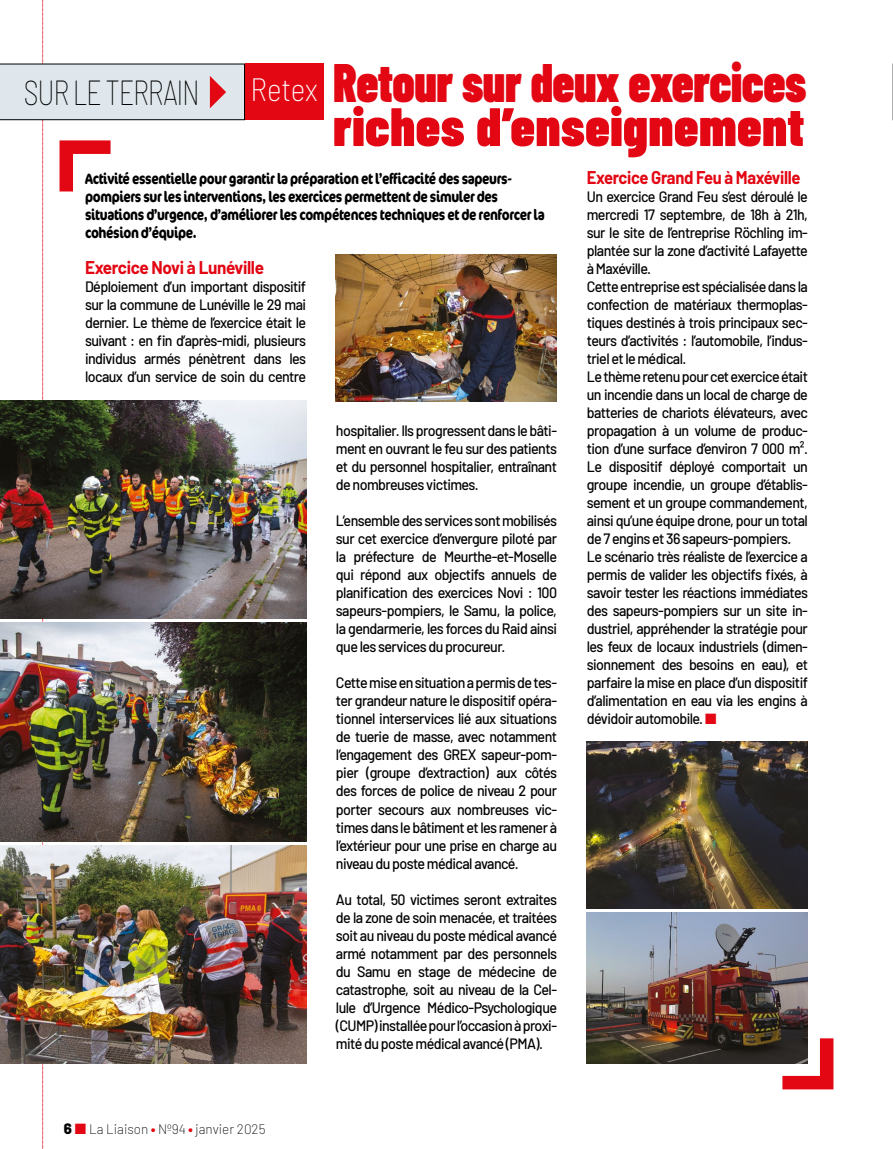
<style>
.page{position:relative;width:893px;height:1149px;background:#fff}
.page>*{position:absolute;margin:0;border:0;box-sizing:border-box;transform-origin:0 0}
.t1{font:900 54px/43.5px "Barlow Condensed";letter-spacing:-.01em;color:#e30613;scale:.9 1}
.t2{font:100 semi-condensed 35.55px "Barlow";letter-spacing:-.04em;color:#000;scale:.85 1}
.t3{font:200 semi-condensed 31.5px "Barlow";letter-spacing:-.005em;color:#fff}
.t4{font:700 18px "Barlow";letter-spacing:-.02em;color:#e30613;scale:.92 1}
.t5{font:700 18px "Barlow";letter-spacing:-.02em;color:#e30613;scale:.95 1}
.t6{font:500 15px/18px "Barlow";letter-spacing:-.04em;color:#000;text-align:justify;scale:.95 1}
.t7{font:700 15px/18px "Cocon OT";letter-spacing:-.03em;color:#000;scale:.8 1}
.t8{font:200 13.5px "Barlow";color:#000}
.s1{font-weight:800;font-size:15px}
.s2{color:#e30613}
.s3{font-family:"Barlow Condensed";font-weight:900;color:#e30613}
</style>
<div class="page">
<div style="left:245px;top:64px;width:79px;height:56px;background:#e30613"></div>
<svg style="left:0;top:0;width:245px;height:1149px"></svg>
<svg style="left:892px;top:64px;width:1px;height:56px"></svg>
<svg style="left:769px;top:1038px;width:65px;height:52px"></svg>
<img style="left:0;top:400px;width:306px;height:218px">
<img style="left:0;top:622px;width:306px;height:219px">
<img style="left:0;top:845px;width:306px;height:218px">
<img style="left:336px;top:254px;width:220px;height:147px">
<img style="left:586px;top:741px;width:222px;height:166px">
<img style="left:586px;top:912px;width:222px;height:151px">
<h2 class="t2" style="left:24px;top:66px;width:208px">SUR LE TERRAIN</h2>
<h3 class="t3" style="left:251px;top:67px;width:69px">Retex</h3>
<h1 class="t1" style="left:333px;top:59px;width:527px">Retour sur deux exercices riches d’enseignement</h1>
<p class="t7" style="left:85px;top:170px;width:576px">Activité essentielle pour garantir la préparation et l’efficacité des sapeurs&shy;pompiers sur les interventions, les exercices permettent de simuler des situations d’urgence, d’améliorer les compétences techniques et de renforcer la cohésion d’équipe.</p>
<p class="t5" style="left:85px;top:254px;width:190px">Exercice Novi à Lunéville</p>
<p class="t6" style="left:85px;top:276px;width:234px">Déploiement d’un important dispositif sur la commune de Lunéville le 29 mai dernier. Le thème de l’exercice était le suivant : en fin d’après-midi, plusieurs individus armés pénètrent dans les locaux d’un service de soin du centre</p>
<p class="t8" style="left:64px;top:1119px;width:203px"><span class="s1">6</span> <span class="s2">■</span> La Liaison <span class="s3">•</span> Nº94 <span class="s3">•</span> janvier 2025</p>
<p class="t6" style="left:336px;top:420px;width:234px">hospitalier. Ils progressent dans le bâti&shy;ment en ouvrant le feu sur des patients et du personnel hospitalier, entraînant de nombreuses victimes.</p>
<p class="t6" style="left:336px;top:510px;width:234px">L’ensemble des services sont mobilisés sur cet exercice d’envergure piloté par la préfecture de Meurthe-et-Moselle qui répond aux objectifs annuels de planification des exercices Novi : 100 sapeurs-pompiers, le Samu, la police, la gendarmerie, les forces du Raid ainsi que les services du procureur.</p>
<p class="t6" style="left:336px;top:672px;width:234px">Cette mise en situation a permis de tes&shy;ter grandeur nature le dispositif opéra&shy;tionnel interservices lié aux situations de tuerie de masse, avec notamment l’engagement des GREX sapeur-pom&shy;pier (groupe d’extraction) aux côtés des forces de police de niveau 2 pour porter secours aux nombreuses vic&shy;times dans le bâtiment et les ramener à l’extérieur pour une prise en charge au niveau du poste médical avancé.</p>
<p class="t6" style="left:336px;top:888px;width:234px">Au total, 50 victimes seront extraites de la zone de soin menacée, et traitées soit au niveau du poste médical avancé armé notamment par des personnels du Samu en stage de médecine de catastrophe, soit au niveau de la Cel&shy;lule d’Urgence Médico-Psychologique (CUMP) installée pour l’occasion à proxi&shy;mité du poste médical avancé (PMA).</p>
<p class="t4" style="left:587px;top:164px;width:234px">Exercice Grand Feu à Maxéville</p>
<p class="t6" style="left:587px;top:186px;width:234px;text-align:left">Un exercice Grand Feu s’est déroulé le mercredi 17 septembre, de 18h à 21h, sur le site de l’entreprise Röchling im&shy;plantée sur la zone d’activité Lafayette à Maxéville.<br>Cette entreprise est spécialisée dans la confection de matériaux thermoplas&shy;tiques destinés à trois principaux sec&shy;teurs d’activités : l’automobile, l’indus&shy;triel et le médical.<br>Le thème retenu pour cet exercice était un incendie dans un local de charge de batteries de chariots élévateurs, avec propagation à un volume de produc&shy;tion d’une surface d’environ 7 000 m².<br>Le dispositif déployé comportait un groupe incendie, un groupe d’établis&shy;sement et un groupe commandement, ainsi qu’une équipe drone, pour un total de 7 engins et 36 sapeurs-pompiers.<br>Le scénario très réaliste de l’exercice a permis de valider les objectifs fixés, à savoir tester les réactions immédiates des sapeurs-pompiers sur un site in&shy;dustriel, appréhender la stratégie pour les feux de locaux industriels (dimen&shy;sionnement des besoins en eau), et parfaire la mise en place d’un dispositif d’alimentation en eau via les engins à dévidoir automobile. <span class="s2">■</span></p>
</div>
